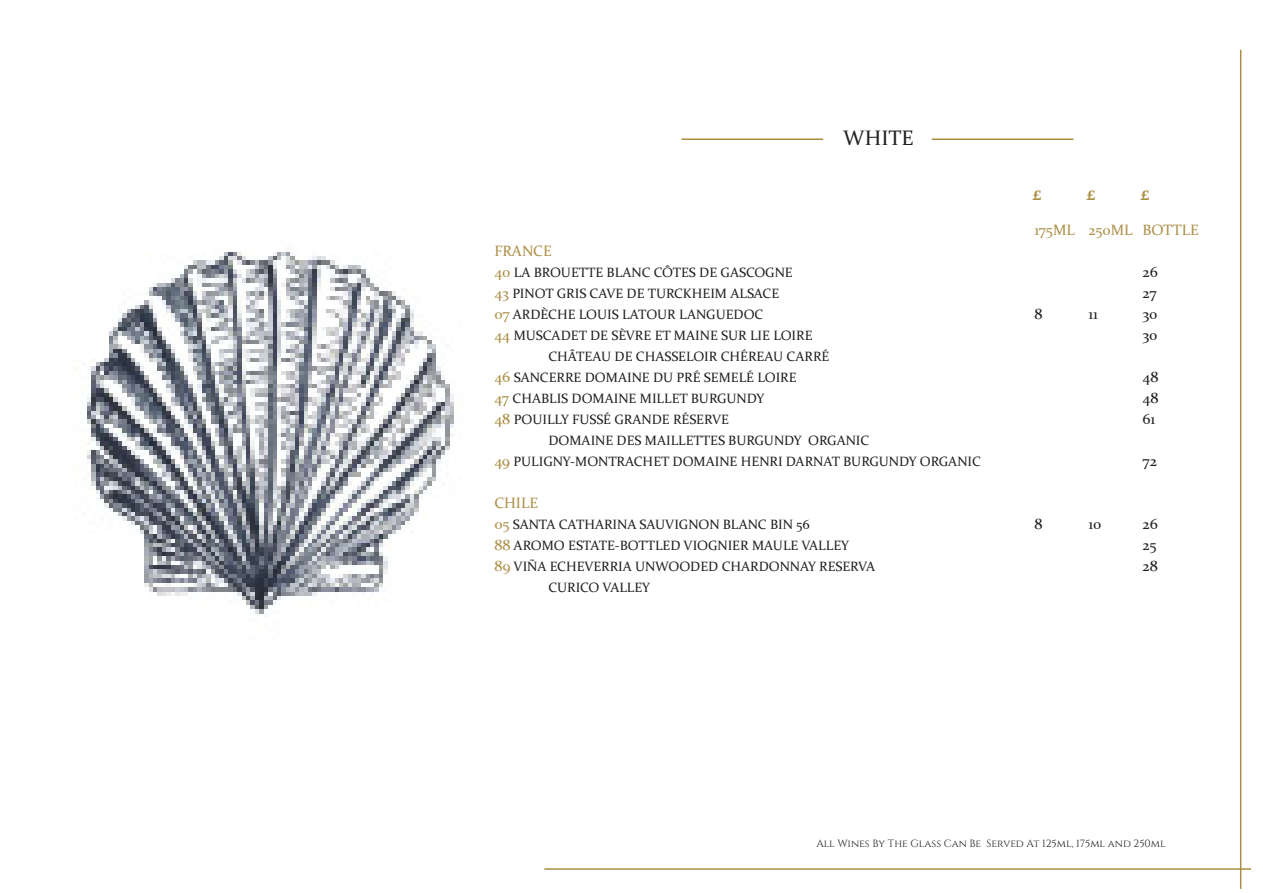
<style>
.page{position:relative;width:1263px;height:893px;background:#fff}
.page>*{position:absolute;margin:0;border:0;box-sizing:border-box;transform-origin:0 0}
.t1{font:21px "Constantia";color:#231f20}
.t2{font:700 18px "Constantia";color:#ac9047}
.t3{font:15px "Constantia";color:#231f20}
.t4{font:15px "Constantia";color:#ac9047}
.t5{font:13.5px "Constantia";color:#231f20}
.t6{font:10.5px "Cinzel";color:#231f20}
.s1{font-size:15px;color:#ac9047}
.s2{font-size:15px;color:#a98d42}
</style>
<div class="page">
<hr style="left:544px;top:868px;width:707px;height:2px;background:#a98d42">
<hr style="left:1240px;top:50px;width:1px;height:839px;background:#a98d42">
<hr style="left:932px;top:138px;width:141px;height:2px;background:#a98d42">
<hr style="left:681px;top:138px;width:142px;height:2px;background:#a98d42">
<img style="left:87px;top:252px;width:367px;height:362px">
<p class="t1" style="left:843px;top:124px;width:72px">WHITE</p>
<p class="t2" style="left:1032px;top:181px;width:11px">£</p>
<p class="t2" style="left:1086px;top:181px;width:11px">£</p>
<p class="t2" style="left:1140px;top:181px;width:11px">£</p>
<p class="t4" style="left:1034px;top:220px;width:166px">175ML 250ML BOTTLE</p>
<p class="t4" style="left:494px;top:241px;width:59px">FRANCE</p>
<p class="t5" style="left:494px;top:264px;width:300px"><span class="s1">40</span> LA BROUETTE BLANC CÔTES DE GASCOGNE</p>
<p class="t3" style="left:1142px;top:262px;width:17px">26</p>
<p class="t5" style="left:494px;top:285px;width:286px"><span class="s1">43</span> PINOT GRIS CAVE DE TURCKHEIM ALSACE</p>
<p class="t3" style="left:1142px;top:283px;width:16px">27</p>
<p class="t5" style="left:494px;top:306px;width:270px"><span class="s1">07</span> ARDÈCHE LOUIS LATOUR LANGUEDOC</p>
<p class="t3" style="left:1034px;top:304px;width:10px">8</p>
<p class="t3" style="left:1088px;top:304px;width:11px">11</p>
<p class="t3" style="left:1142px;top:304px;width:16px">30</p>
<p class="t5" style="left:494px;top:327px;width:320px"><span class="s2">44</span> MUSCADET DE SÈVRE ET MAINE SUR LIE LOIRE</p>
<p class="t3" style="left:1142px;top:325px;width:16px">30</p>
<p class="t5" style="left:548px;top:348px;width:282px">CHÂTEAU DE CHASSELOIR CHÉREAU CARRÉ</p>
<p class="t5" style="left:494px;top:369px;width:304px"><span class="s2">46</span> SANCERRE DOMAINE DU PRÉ SEMELÉ LOIRE</p>
<p class="t3" style="left:1142px;top:367px;width:18px">48</p>
<p class="t5" style="left:494px;top:390px;width:272px"><span class="s2">47</span> CHABLIS DOMAINE MILLET BURGUNDY</p>
<p class="t3" style="left:1142px;top:388px;width:18px">48</p>
<p class="t5" style="left:494px;top:411px;width:236px"><span class="s2">48</span> POUILLY FUSSÉ GRANDE RÉSERVE</p>
<p class="t3" style="left:1142px;top:409px;width:14px">61</p>
<p class="t5" style="left:548px;top:432px;width:322px">DOMAINE DES MAILLETTES BURGUNDY ORGANIC</p>
<p class="t5" style="left:494px;top:453px;width:488px"><span class="s2">49</span> PULIGNY-MONTRACHET DOMAINE HENRI DARNAT BURGUNDY ORGANIC</p>
<p class="t3" style="left:1142px;top:451px;width:16px">72</p>
<p class="t4" style="left:494px;top:493px;width:45px">CHILE</p>
<p class="t5" style="left:494px;top:516px;width:317px"><span class="s1">05</span> SANTA CATHARINA SAUVIGNON BLANC BIN 56</p>
<p class="t3" style="left:1034px;top:514px;width:10px">8</p>
<p class="t3" style="left:1088px;top:514px;width:14px">10</p>
<p class="t3" style="left:1142px;top:514px;width:17px">26</p>
<p class="t5" style="left:494px;top:537px;width:356px"><span class="s1">88</span> AROMO ESTATE-BOTTLED VIOGNIER MAULE VALLEY</p>
<p class="t3" style="left:1142px;top:535px;width:16px">25</p>
<p class="t5" style="left:494px;top:558px;width:382px"><span class="s1">89</span> VIÑA ECHEVERRIA UNWOODED CHARDONNAY RESERVA</p>
<p class="t3" style="left:1142px;top:556px;width:17px">28</p>
<p class="t5" style="left:548px;top:579px;width:103px">CURICO VALLEY</p>
<p class="t6" style="left:816px;top:838px;width:351px">All Wines By The Glass Can Be Served At 125ml, 175ml and 250ml</p>
</div>
